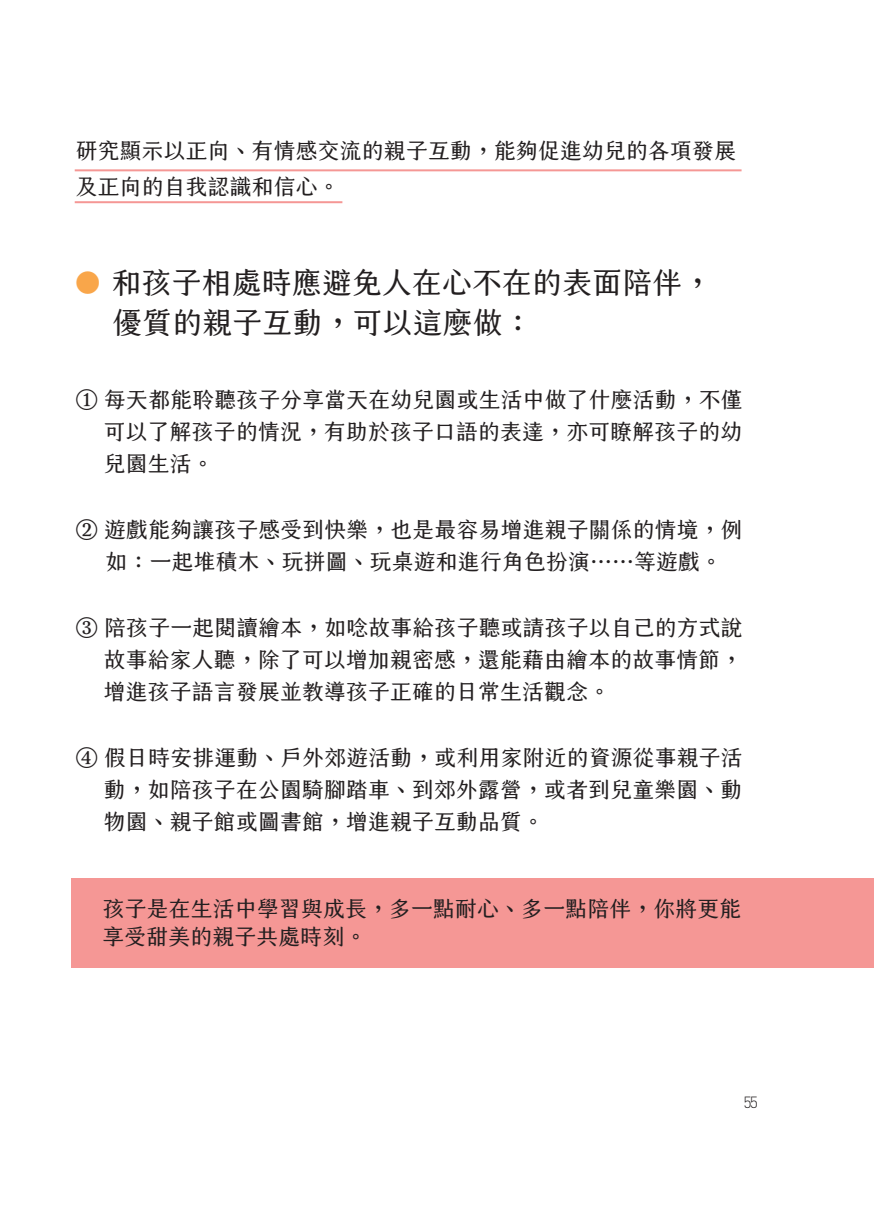
<style>
.page{position:relative;width:874px;height:1225px;background:#fff}
.page>*{position:absolute;margin:0;border:0;box-sizing:border-box;transform-origin:0 0}
.t1{font:30px "creamfont 1.0 Regular";color:#231f20}
.t2{font:22px/36px "creamfont 1.0 Regular";color:#231f20}
.t3{font:300 16px "DIN Pro";color:#231f20}
.s1{color:#f9a64a}
.s2{color:#f59795}
</style>
<div class="page">
<div style="left:72px;top:877px;width:801px;height:90px;background:#f59795"></div>
<hr style="left:75px;top:169px;width:666px;height:2px;background:#f59795">
<hr style="left:75px;top:201px;width:267px;height:2px;background:#f59795">
<p class="t2" style="left:76px;top:130px;width:661px">研究顯示以正向、有情感交流的親子互動，能夠促進幼兒的各項發展及正向的自我認識和信心。</p>
<p class="t1" style="left:73px;top:255px;width:640px"><span class="s1">●</span> 和孩子相處時應避免人在心不在的表面陪伴，</p>
<p class="t1" style="left:112px;top:295px;width:421px">優質的親子互動，可以這麼做：</p>
<p class="t2" style="left:76px;top:378px;width:668px">① 每天都能聆聽孩子分享當天在幼兒園或生活中做了什麼活動，不僅</p>
<p class="t2" style="left:104px;top:410px;width:640px">可以了解孩子的情況，有助於孩子口語的表達，亦可瞭解孩子的幼</p>
<p class="t2" style="left:104px;top:442px;width:111px">兒園生活。</p>
<p class="t2" style="left:76px;top:508px;width:668px">② 遊戲能夠讓孩子感受到快樂，也是最容易增進親子關係的情境，例</p>
<p class="t2" style="left:106px;top:540px;width:618px">如：一起堆積木、玩拼圖、玩桌遊和進行角色扮演……等遊戲。</p>
<p class="t2" style="left:76px;top:606px;width:668px">③ 陪孩子一起閱讀繪本，如唸故事給孩子聽或請孩子以自己的方式說</p>
<p class="t2" style="left:104px;top:638px;width:640px">故事給家人聽，除了可以增加親密感，還能藉由繪本的故事情節，</p>
<p class="t2" style="left:104px;top:670px;width:508px">增進孩子語言發展並教導孩子正確的日常生活觀念。</p>
<p class="t2" style="left:76px;top:736px;width:668px">④ 假日時安排運動、戶外郊遊活動，或利用家附近的資源從事親子活</p>
<p class="t2" style="left:104px;top:768px;width:640px">動，如陪孩子在公園騎腳踏車、到郊外露營，或者到兒童樂園、動</p>
<p class="t2" style="left:104px;top:800px;width:442px">物園、親子館或圖書館，增進親子互動品質。</p>
<p class="t2" style="left:74px;top:888px;width:668px"><span class="s2">●</span> 孩子是在生活中學習與成長，多一點耐心、多一點陪伴，你將更能</p>
<p class="t2" style="left:102px;top:916px;width:266px">享受甜美的親子共處時刻。</p>
<p class="t3" style="left:743px;top:1091px;width:16px">55</p>
</div>
